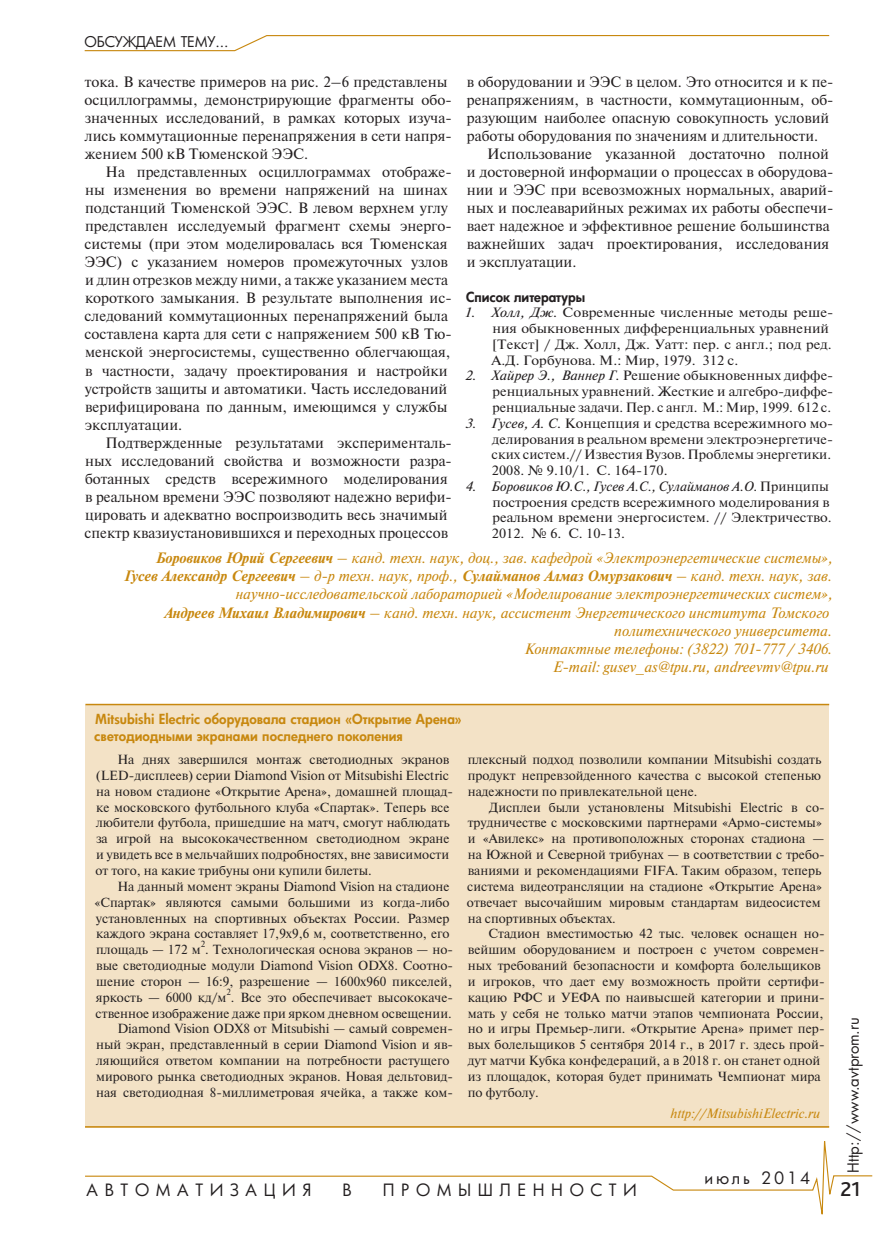
<style>
.page{position:relative;width:893px;height:1234px;background:#fff}
.page>*{position:absolute;margin:0;border:0;box-sizing:border-box;transform-origin:0 0}
.t1{font:500 21px "Bliss Pro";color:#231f20}
.t2{font:16.5px "Futura Cyr";letter-spacing:.4em;color:#231f20}
.t3{font:16.5px "Futura Cyr";letter-spacing:.17em;color:#231f20}
.t4{font:15px/18px "Newton";color:#231f20}
.st_Avtor{font:italic 15px/18px "Newton C";color:#c8880f;text-align:right}
.t5{font:15px "Futura Cyr";color:#231f20}
.t6{font:14.4px "Futura Cyr";letter-spacing:-.01em;color:#231f20}
.t7{font:13.5px/15.8px "Newton";color:#231f20;text-align:justify;scale:1.06 1}
.t8{font:13.5px/15.8px "Newton";color:#231f20;scale:1.09 1}
.t9{font:13.5px/15.8px "Newton";color:#231f20}
.Avtor_st{font:800 13.5px "Futura Cyr";letter-spacing:.01em;color:#c8880f}
.st_Avtor-2{font:italic 13.5px "Newton C";color:#c8880f}
.t10{font:800 13.5px "Futura Cyr";color:#231f20}
.st_Avtor-3{font:13.2px/15.9px "Newton";color:#231f20}
.st_Avtor-4{font:9px "Newton";color:#231f20}
.s1{font-style:italic}
.s2{font-weight:700}
</style>
<div class="page">
<svg style="left:85px;top:1126px;width:788px;height:89px"></svg>
<svg style="left:84px;top:35px;width:746px;height:17px"></svg>
<div style="left:85px;top:705px;width:744px;height:421px;background:#f3e2c6"></div>
<hr style="left:85px;top:703px;width:744px;height:2px;background:#c8880f">
<hr style="left:85px;top:1125px;width:744px;height:2px;background:#c8880f">
<p class="t6" style="left:84px;top:33px;width:145px">ОБСУЖДАЕМ ТЕМУ...</p>
<p class="t4" style="left:85px;top:73px;width:369px">тока. В качестве примеров на рис. 2–6 представлены осциллограммы, демонстрирующие фрагменты обо&shy;значенных исследований, в рамках которых изуча&shy;лись коммутационные перенапряжения в сети напря&shy;жением 500 кВ Тюменской ЭЭС.</p>
<p class="t4" style="left:84px;top:163px;width:369px;text-indent:21px">На представленных осциллограммах отображе&shy;ны изменения во времени напряжений на шинах подстанций Тюменской ЭЭС. В левом верхнем углу представлен исследуемый фрагмент схемы энерго&shy;системы (при этом моделировалась вся Тюменская ЭЭС) с указанием номеров промежуточных узлов и длин отрезков между ними, а также указанием места короткого замыкания. В результате выполнения ис&shy;следований коммутационных перенапряжений была составлена карта для сети с напряжением 500 кВ Тю&shy;менской энергосистемы, существенно облегчающая, в частности, задачу проектирования и настройки устройств защиты и автоматики. Часть исследований верифицирована по данным, имеющимся у службы эксплуатации.</p>
<p class="t4" style="left:85px;top:433px;width:369px;text-indent:21px">Подтвержденные результатами эксперименталь&shy;ных исследований свойства и возможности разра&shy;ботанных средств всережимного моделирования в реальном времени ЭЭС позволяют надежно верифи&shy;цировать и адекватно воспроизводить весь значимый спектр квазиустановившихся и переходных процессов</p>
<p class="t4" style="left:467px;top:73px;width:368px">в оборудовании и ЭЭС в целом. Это относится и к пе&shy;ренапряжениям, в частности, коммутационным, об&shy;разующим наиболее опасную совокупность условий работы оборудования по значениям и длительности.</p>
<p class="t4" style="left:467px;top:145px;width:368px;text-indent:21px">Использование указанной достаточно полной и достоверной информации о процессах в оборудова&shy;нии и ЭЭС при всевозможных нормальных, аварий&shy;ных и послеаварийных режимах их работы обеспечи&shy;вает надежное и эффективное решение большинства важнейших задач проектирования, исследования и эксплуатации.</p>
<p class="t10" style="left:466px;top:288px;width:120px">Список литературы</p>
<p class="t8" style="left:492px;top:304px;width:315px;text-indent:-27px"><span class="s1">1. Холл, Дж.</span> Современные численные методы реше&shy;ния обыкновенных дифференциальных уравнений [Текст] / Дж. Холл, Дж. Уатт: пер. с англ.; под ред.<br>А.Д. Горбунова. М.: Мир, 1979. 312 с.</p>
<p class="t7" style="left:492px;top:367px;width:323px;text-indent:-27px"><span class="s1">2. Хайрер Э., Ваннер Г.</span> Решение обыкновенных диффе&shy;ренциальных уравнений. Жесткие и алгебро-диффе&shy;ренциальные задачи. Пер. с англ. М.: Мир, 1999. 612 с.</p>
<p class="t7" style="left:492px;top:414px;width:324px;text-align:left;text-indent:-26px"><span class="s1">3. Гусев, А. С.</span> Концепция и средства всережимного мо&shy;делирования в реальном времени электроэнергетиче&shy;ских систем.// Известия Вузов. Проблемы энергетики.<br>2008. № 9.10/1. С. 164-170.</p>
<p class="t9" style="left:492px;top:477px;width:341px;text-indent:-26px"><span class="s1">4. Боровиков Ю.С., Гусев А.С., Сулайманов А.О.</span> Принципы построения средств всережимного моделирования в реальном времени энергосистем. // Электричество.<br>2012. № 6. C. 10-13.</p>
<p class="st_Avtor" style="left:155px;top:549px;width:679px"><span class="s2">Боровиков Юрий Сергеевич</span> – канд. техн. наук, доц., зав. кафедрой «Электроэнергетические системы»,</p>
<p class="st_Avtor" style="left:124px;top:567px;width:710px"><span class="s2">Гусев Александр Сергеевич</span> – д-р техн. наук, проф., <span class="s2">Сулайманов Алмаз Омурзакович</span> – канд. техн. наук, зав. научно-исследовательской лабораторией «Моделирование электроэнергетических систем»,</p>
<p class="st_Avtor" style="left:164px;top:603px;width:669px"><span class="s2">Андреев Михаил Владимирович</span> – канд. техн. наук, ассистент Энергетического института Томского политехнического университета.</p>
<p class="st_Avtor" style="left:524px;top:639px;width:309px">Контактные телефоны: (3822) 701-777 / 3406.</p>
<p class="st_Avtor" style="left:553px;top:657px;width:277px">E-mail: gusev_as@tpu.ru, andreevmv@tpu.ru</p>
<p class="Avtor_st" style="left:96px;top:710px;width:368px">Mitsubishi Electric оборудовала стадион «Открытие Арена»</p>
<p class="Avtor_st" style="left:94px;top:727px;width:310px">светодиодными экранами последнего поколения</p>
<p class="st_Avtor-3" style="left:468px;top:751px;width:355px;text-align:justify">плексный подход позволили компании Mitsubishi создать продукт непревзойденного качества с высокой степенью надежности по привлекательной цене.</p>
<p class="st_Avtor-3" style="left:467px;top:798px;width:359px;text-indent:22px">Дисплеи были установлены Mitsubishi Electric в со&shy;трудничестве с московскими партнерами «Армо-системы» и «Авилекс» на противоположных сторонах стадиона — на Южной и Северной трибунах — в соответствии с требо&shy;ваниями и рекомендациями FIFA. Таким образом, теперь система видеотрансляции на стадионе «Открытие Арена» отвечает высочайшим мировым стандартам видеосистем на спортивных объектах.</p>
<p class="st_Avtor-3" style="left:468px;top:925px;width:358px;text-indent:21px">Стадион вместимостью 42 тыс. человек оснащен но&shy;вейшим оборудованием и построен с учетом современ&shy;ных требований безопасности и комфорта болельщиков и игроков, что дает ему возможность пройти сертифи&shy;кацию РФС и УЕФА по наивысшей категории и прини&shy;мать у себя не только матчи этапов чемпионата России, но и игры Премьер-лиги. «Открытие Арена» примет пер&shy;вых болельщиков 5 сентября 2014 г., в 2017 г. здесь прой&shy;дут матчи Кубка конфедераций, а в 2018 г. он станет одной из площадок, которая будет принимать Чемпионат мира по футболу.</p>
<p class="st_Avtor-3" style="left:95px;top:751px;width:359px;text-indent:22px">На днях завершился монтаж светодиодных экранов (LED-дисплеев) серии Diamond Vision от Mitsubishi Electric на новом стадионе «Открытие Арена», домашней площад&shy;ке московского футбольного клуба «Спартак». Теперь все любители футбола, пришедшие на матч, смогут наблюдать за игрой на высококачественном светодиодном экране и увидеть все в мельчайших подробностях, вне зависимости от того, на какие трибуны они купили билеты.</p>
<p class="st_Avtor-3" style="left:94px;top:877px;width:360px;text-indent:23px">На данный момент экраны Diamond Vision на стадионе «Спартак» являются самыми большими из когда-либо установленных на спортивных объектах России. Размер каждого экрана составляет 17,9х9,6 м, соответственно, его площадь — 172 м . Технологическая основа экранов — но-</p>
<p class="st_Avtor-4" style="left:201px;top:937px;width:6px">2</p>
<p class="st_Avtor-3" style="left:96px;top:956px;width:359px;text-align:justify">вые светодиодные модули Diamond Vision ODX8. Соотно&shy;шение сторон — 16:9, разрешение — 1600х960 пикселей, яркость — 6000 кд/м . Все это обеспечивает высококаче-</p>
<p class="st_Avtor-4" style="left:226px;top:985px;width:6px">2</p>
<p class="st_Avtor-3" style="left:96px;top:1004px;width:358px">ственное изображение даже при ярком дневном освещении.</p>
<p class="st_Avtor-3" style="left:96px;top:1020px;width:359px;text-indent:21px">Diamond Vision ODX8 от Mitsubishi — самый современ&shy;ный экран, представленный в серии Diamond Vision и яв&shy;ляющийся ответом компании на потребности растущего мирового рынка светодиодных экранов. Новая дельтовид&shy;ная светодиодная 8‑миллиметровая ячейка, а также ком-</p>
<p class="t5" style="left:844px;top:1172px;width:157px;rotate:-90deg">Http://www.avtprom.ru</p>
<p class="st_Avtor-2" style="left:670px;top:1105px;width:151px">http://MitsubishiElectric.ru</p>
<p class="t3" style="left:704px;top:1167px;width:107px">июль 2014</p>
<p class="t2" style="left:87px;top:1179px;width:226px">АВТОМАТИЗАЦИЯ</p>
<p class="t2" style="left:342px;top:1179px;width:11px">В</p>
<p class="t2" style="left:383px;top:1179px;width:256px">ПРОМЫШЛЕННОСТИ</p>
<h1 class="t1" style="left:840px;top:1176px;width:22px">21</h1>
</div>
